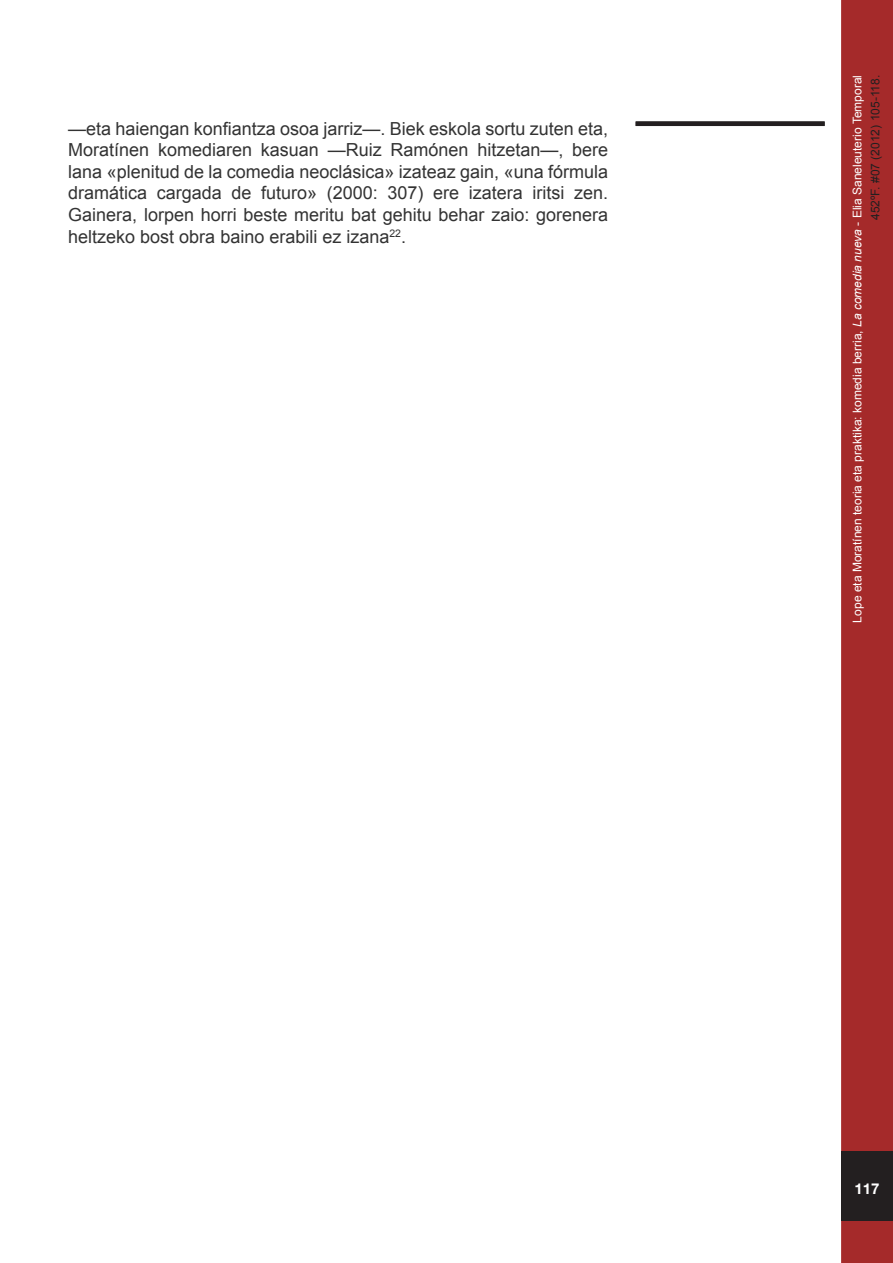
<style>
.page{position:relative;width:893px;height:1263px;background:#fff}
.page>*{position:absolute;margin:0;border:0;box-sizing:border-box;transform-origin:0 0}
.t1{font:18px/21.6px "Arial";color:#333;text-align:justify}
.t2{font:700 15px "Helvetica Neue";color:#fff}
.t3{font:12px/18px "Arial";color:#fff;text-align:right}
.s1{font-style:italic}
.s2{color:#231f20}
</style>
<div class="page">
<div style="left:843px;top:2px;width:48px;height:1259px;background:#a52a2a"></div>
<div style="left:841px;top:0;width:52px;height:1263px;border:3px solid #a52a2a"></div>
<div style="left:841px;top:1151px;width:52px;height:70px;background:#231f20"></div>
<div style="left:636px;top:121px;width:189px;height:5px;background:#231f20"></div>
<p class="t1" style="left:68px;top:118px;width:541px">—eta haiengan konfiantza osoa jarriz—. Biek eskola sortu zuten eta, Moratínen komediaren kasuan —Ruiz Ramónen hitzetan—, bere lana «plenitud de la comedia neoclásica» izateaz gain, «una fórmula dramática cargada de futuro» (2000: 307) ere izatera iritsi zen.<br>Gainera, lorpen horri beste meritu bat gehitu behar zaio: gorenera heltzeko bost obra baino erabili ez izana<sup>22</sup>.</p>
<p class="t3" style="left:848px;top:622px;width:549px;rotate:-90deg">Lope eta Moratínen teoria eta praktika: komedia berria, <span class="s1">La comedia nueva</span> - Elia Saneleuterio Temporal<br><span class="s2">452ºF. #07 (2012) 105-118.</span></p>
<p class="t2" style="left:854px;top:1179px;width:27px">117</p>
</div>
